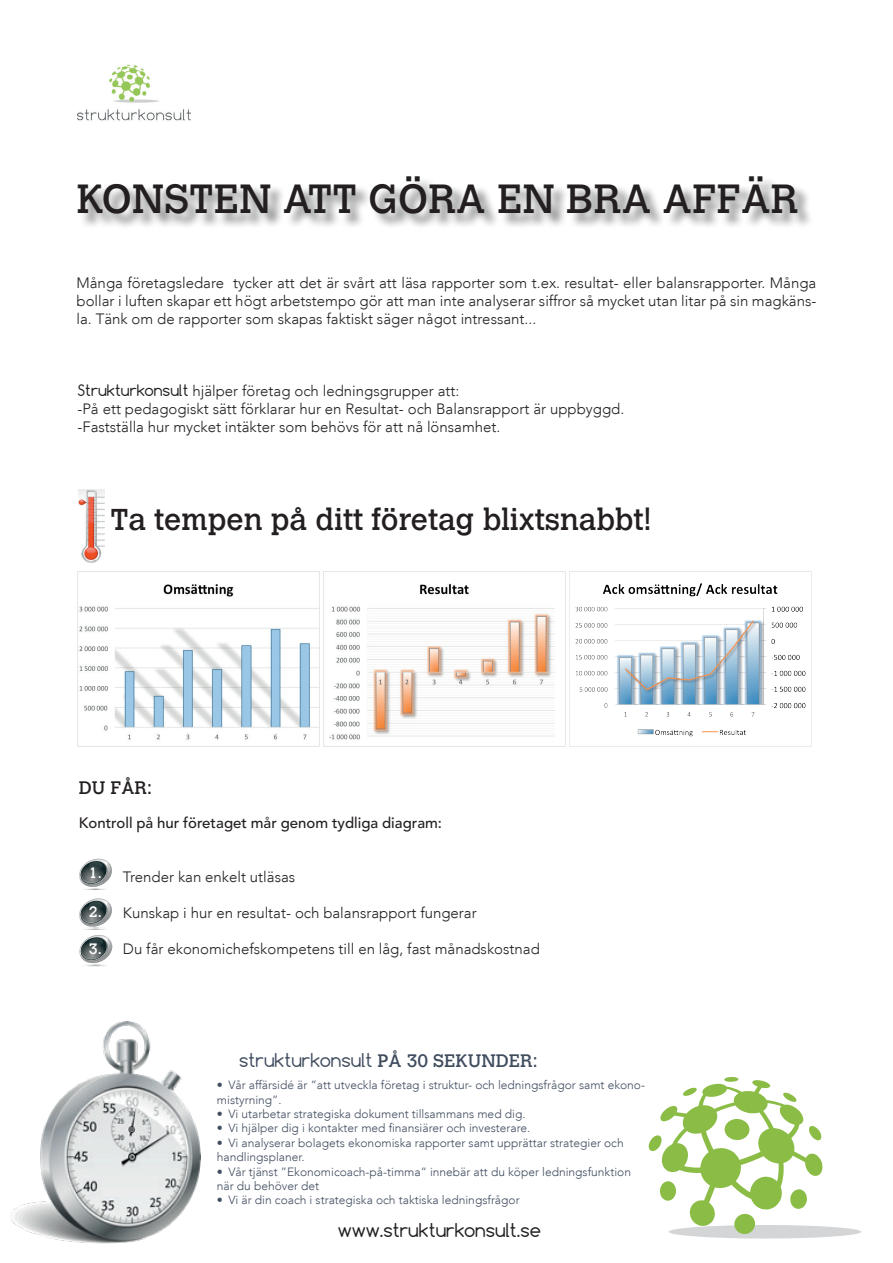
<style>
.page{position:relative;width:893px;height:1263px;background:#fff}
.page>*{position:absolute;margin:0;border:0;box-sizing:border-box;transform-origin:0 0}
.t1{font:40.5px "Calvert";color:#231f20}
.t2{font:30px "Calvert";color:#231f20}
.t3{font:18px "Comfortaa";color:#404d5f}
.t4{font:18px "Comfortaa";color:#231f20}
.t5{font:18px "Calvert";color:#231f20}
.t6{font:300 15px/18px "Avenir LT";color:#231f20;text-align:justify}
.t7{font:500 15px "Avenir LT Std";color:#231f20}
.t8{font:15px "Calvert";color:#fff}
.t9{font:300 12px/14.4px "Avenir LT";color:#414d60}
.s1{font-family:"Comfortaa";font-weight:400}
.s2{font-family:"Calvert"}
</style>
<div class="page">
<div style="left:79px;top:176px;width:735px;height:54px;background:#545557;opacity:.75"></div>
<img style="left:79px;top:490px;width:25px;height:72px">
<img style="left:77px;top:572px;width:242px;height:174px">
<img style="left:323px;top:572px;width:243px;height:174px">
<img style="left:575px;top:583px;width:231px;height:154px">
<img style="left:11px;top:1021px;width:190px;height:223px">
<svg style="left:649px;top:1077px;width:212px;height:161px"></svg>
<img style="left:78px;top:64px;width:112px;height:57px">
<svg style="left:85px;top:888px;width:21px;height:2px"></svg>
<svg style="left:79px;top:859px;width:33px;height:28px"></svg>
<svg style="left:85px;top:928px;width:21px;height:2px"></svg>
<svg style="left:79px;top:898px;width:33px;height:29px"></svg>
<svg style="left:85px;top:964px;width:21px;height:2px"></svg>
<svg style="left:79px;top:935px;width:33px;height:28px"></svg>
<h1 class="t1" style="left:77px;top:175px;width:724px">KONSTEN ATT GÖRA EN BRA AFFÄR</h1>
<p class="t6" style="left:77px;top:274px;width:741px">Många företagsledare tycker att det är svårt att läsa rapporter som t.ex. resultat- eller balansrapporter. Många bollar i luften skapar ett högt arbetstempo gör att man inte analyserar siffror så mycket utan litar på sin magkäns&shy;la. Tänk om de rapporter som skapas faktiskt säger något intressant...</p>
<p class="t6" style="left:77px;top:382px;width:548px;text-align:left"><span class="s1">Strukturkonsult</span> hjälper företag och ledningsgrupper att:<br>-På ett pedagogiskt sätt förklarar hur en Resultat- och Balansrapport är uppbyggd. -Fastställa hur mycket intäkter som behövs för att nå lönsamhet.</p>
<h2 class="t2" style="left:110px;top:502px;width:543px">Ta tempen på ditt företag blixtsnabbt!</h2>
<p class="t5" style="left:79px;top:778px;width:75px">DU FÅR:</p>
<p class="t7" style="left:79px;top:814px;width:365px">Kontroll på hur företaget mår genom tydliga diagram:</p>
<p class="t8" style="left:89px;top:864px;width:14px">1.</p>
<p class="t8" style="left:89px;top:903px;width:14px">2.</p>
<p class="t8" style="left:89px;top:940px;width:14px">3.</p>
<p class="t6" style="left:123px;top:868px;width:174px">Trender kan enkelt utläsas</p>
<p class="t6" style="left:123px;top:904px;width:355px">Kunskap i hur en resultat- och balansrapport fungerar</p>
<p class="t6" style="left:123px;top:940px;width:418px">Du får ekonomichefskompetens till en låg, fast månadskostnad</p>
<p class="t3" style="left:239px;top:1048px;width:300px">strukturkonsult <span class="s2">PÅ 30 SEKUNDER:</span></p>
<p class="t9" style="left:217px;top:1078px;width:430px">• Vår affärsidé är ”att utveckla företag i struktur- och ledningsfrågor samt ekono&shy;mistyrning”.</p>
<p class="t9" style="left:217px;top:1107px;width:310px">• Vi utarbetar strategiska dokument tillsammans med dig.</p>
<p class="t9" style="left:217px;top:1121px;width:315px">• Vi hjälper dig i kontakter med finansiärer och investerare.</p>
<p class="t9" style="left:217px;top:1135px;width:408px">• Vi analyserar bolagets ekonomiska rapporter samt upprättar strategier och handlingsplaner.</p>
<p class="t9" style="left:217px;top:1164px;width:416px">• Vår tjänst ”Ekonomicoach-på-timma” innebär att du köper ledningsfunktion när du behöver det</p>
<p class="t9" style="left:217px;top:1193px;width:304px">• Vi är din coach i strategiska och taktiska ledningsfrågor</p>
<p class="t4" style="left:338px;top:1218px;width:205px">www.strukturkonsult.se</p>
</div>
